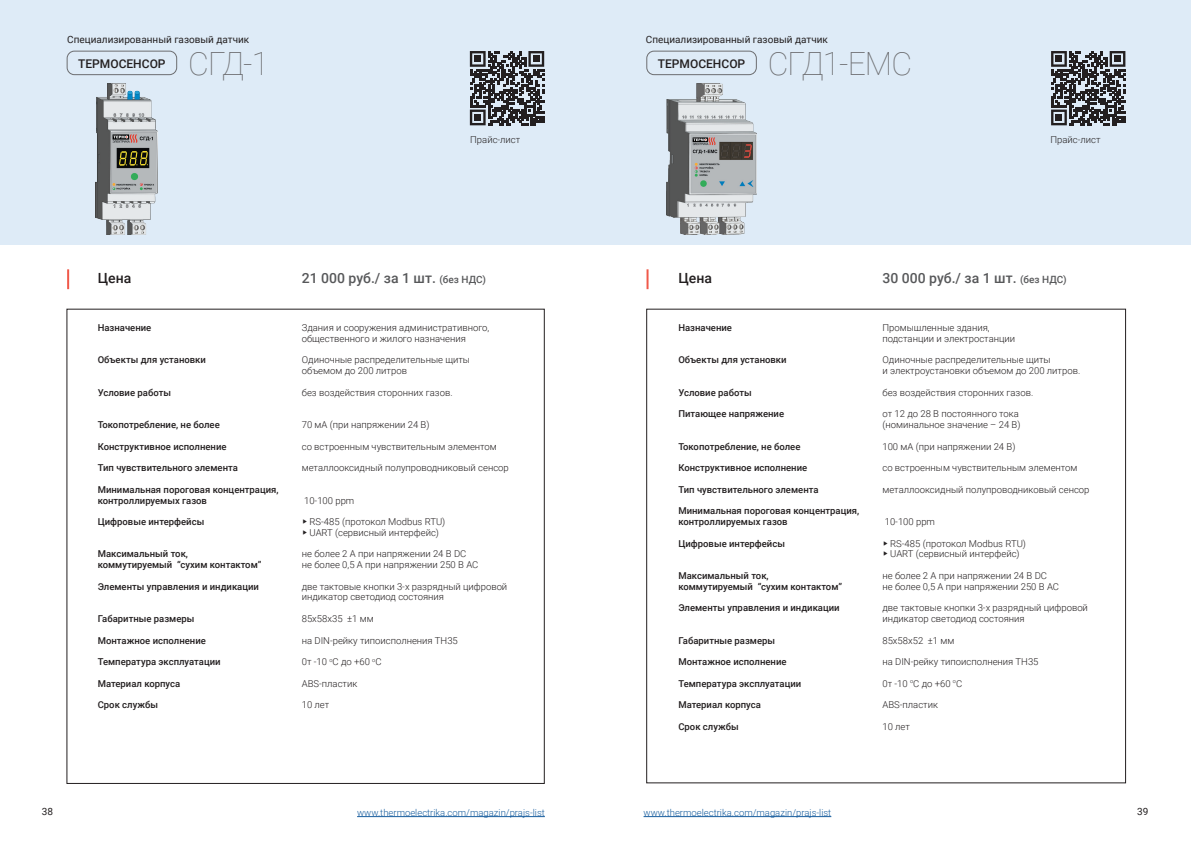
<style>
.page{position:relative;width:1191px;height:842px;background:#fff}
.page>*{position:absolute;margin:0;border:0;box-sizing:border-box;transform-origin:0 0}
.t1{font:100 32px "Roboto";letter-spacing:-.03em;color:#6c6d70}
.t2{font:500 14px "Roboto";color:#57585a}
.t3{font:500 14px "Roboto";color:#231f20}
.t4{font:500 12px "Roboto";color:#231f20}
.t5{font:10px "Roboto";color:#231f20}
.t6{font:300 9.5px/10.8px "Roboto";color:#231f20}
.t7{font:500 9.5px/10.8px "Roboto";color:#231f20}
.t8{font:300 9.5px "Roboto";color:#175d9e}
.s1{font-size:10px}
</style>
<div class="page">
<div style="left:0;top:0;width:1191px;height:245px;background:#deebf7"></div>
<div style="left:67px;top:51px;width:110px;height:24px;border:1px solid #6c6d70;border-radius:7px"></div>
<div style="left:646px;top:51px;width:110px;height:24px;border:1px solid #6c6d70;border-radius:7px"></div>
<hr style="left:357px;top:816px;width:188px;height:1px;background:#175d9e">
<hr style="left:643px;top:816px;width:188px;height:1px;background:#175d9e">
<hr style="left:67px;top:269px;width:2px;height:20px;background:#f0594a">
<hr style="left:646px;top:269px;width:2px;height:20px;background:#f0594a">
<img style="left:95px;top:83px;width:62px;height:151px">
<img style="left:666px;top:83px;width:90px;height:151px">
<svg style="left:470px;top:51px;width:74px;height:74px"></svg>
<div style="left:474px;top:114px;width:7px;height:7px;background:#231f20"></div>
<svg style="left:1051px;top:51px;width:74px;height:74px"></svg>
<div style="left:1055px;top:114px;width:7px;height:7px;background:#231f20"></div>
<p class="t5" style="left:67px;top:33px;width:184px">Специализированный газовый датчик</p>
<p class="t5" style="left:646px;top:33px;width:184px">Специализированный газовый датчик</p>
<h1 class="t1" style="left:188px;top:41px;width:82px">СГД-1</h1>
<h1 class="t1" style="left:767px;top:41px;width:146px">СГД1-ЕМС</h1>
<p class="t4" style="left:78px;top:55px;width:89px">ТЕРМОСЕНСОР</p>
<p class="t4" style="left:658px;top:55px;width:89px">ТЕРМОСЕНСОР</p>
<p class="t6" style="left:470px;top:133px;width:52px">Прайс-лист</p>
<p class="t6" style="left:1050px;top:133px;width:52px">Прайс-лист</p>
<h2 class="t3" style="left:98px;top:268px;width:35px">Цена</h2>
<h2 class="t2" style="left:302px;top:268px;width:186px">21 000 руб./ за 1 шт. <span class="s1">(без НДС)</span></h2>
<h2 class="t3" style="left:678px;top:268px;width:35px">Цена</h2>
<h2 class="t2" style="left:882px;top:268px;width:186px">30 000 руб./ за 1 шт. <span class="s1">(без НДС)</span></h2>
<p class="t7" style="left:98px;top:322px;width:55px">Назначение</p>
<p class="t6" style="left:302px;top:322px;width:189px">Здания и сооружения административного, общественного и жилого назначения</p>
<p class="t7" style="left:98px;top:354px;width:110px">Объекты для установки</p>
<p class="t6" style="left:302px;top:354px;width:170px">Одиночные распределительные щиты объемом до 200 литров</p>
<p class="t7" style="left:98px;top:387px;width:75px">Условие работы</p>
<p class="t6" style="left:302px;top:387px;width:152px">без воздействия сторонних газов.</p>
<p class="t7" style="left:98px;top:419px;width:124px">Токопотребление, не более</p>
<p class="t6" style="left:302px;top:419px;width:129px">70 мА (при напряжении 24 В)</p>
<p class="t7" style="left:98px;top:440px;width:130px">Конструктивное исполнение</p>
<p class="t6" style="left:302px;top:440px;width:196px">со встроенным чувствительным элементом</p>
<p class="t7" style="left:98px;top:462px;width:142px">Тип чувствительного элемента</p>
<p class="t6" style="left:302px;top:462px;width:208px">металлооксидный полупроводниковый сенсор</p>
<p class="t7" style="left:98px;top:484px;width:182px">Минимальная пороговая концентрация, контроллируемых газов</p>
<p class="t6" style="left:304px;top:494px;width:52px">10-100 ppm</p>
<p class="t7" style="left:98px;top:516px;width:108px">Цифровые интерфейсы</p>
<p class="t6" style="left:309px;top:516px;width:137px">RS-485 (протокол Modbus RTU)<br>UART (сервисный интерфейс)</p>
<p class="t7" style="left:98px;top:548px;width:92px">Максимальный ток,</p>
<p class="t6" style="left:302px;top:548px;width:166px">не более 2 А при напряжении 24 В DC</p>
<p class="t7" style="left:98px;top:559px;width:165px">коммутируемый “сухим контактом”</p>
<p class="t6" style="left:302px;top:559px;width:178px">не более 0,5 А при напряжении 250 В AC</p>
<p class="t7" style="left:98px;top:580px;width:163px">Элементы управления и индикации</p>
<p class="t6" style="left:302px;top:580px;width:207px">две тактовые кнопки 3-х разрядный цифровой индикатор светодиод состояния</p>
<p class="t7" style="left:98px;top:613px;width:98px">Габаритные размеры</p>
<p class="t6" style="left:302px;top:613px;width:73px">85х58х35 ±1 мм</p>
<p class="t7" style="left:98px;top:634px;width:110px">Монтажное исполнение</p>
<p class="t6" style="left:302px;top:634px;width:158px">на DIN-рейку типоисполнения ТН35</p>
<p class="t7" style="left:98px;top:656px;width:124px">Температура эксплуатации</p>
<p class="t6" style="left:302px;top:656px;width:81px">0т -10 <sup>о</sup>С до +60 <sup>о</sup>С</p>
<p class="t7" style="left:98px;top:677px;width:84px">Материал корпуса</p>
<p class="t6" style="left:302px;top:677px;width:57px">ABS-пластик</p>
<p class="t7" style="left:98px;top:699px;width:62px">Срок службы</p>
<p class="t6" style="left:302px;top:699px;width:29px">10 лет</p>
<p class="t7" style="left:678px;top:322px;width:55px">Назначение</p>
<p class="t6" style="left:882px;top:322px;width:134px">Промышленные здания, подстанции и электростанции</p>
<p class="t7" style="left:678px;top:354px;width:110px">Объекты для установки</p>
<p class="t6" style="left:882px;top:354px;width:199px">Одиночные распределительные щиты<br>и электроустановки объемом до 200 литров.</p>
<p class="t7" style="left:678px;top:387px;width:75px">Условие работы</p>
<p class="t6" style="left:882px;top:387px;width:152px">без воздействия сторонних газов.</p>
<p class="t7" style="left:678px;top:408px;width:107px">Питающее напряжение</p>
<p class="t6" style="left:882px;top:408px;width:140px">от 12 до 28 В постоянного тока (номинальное значение – 24 В)</p>
<p class="t7" style="left:678px;top:440px;width:124px">Токопотребление, не более</p>
<p class="t6" style="left:882px;top:440px;width:134px">100 мА (при напряжении 24 В)</p>
<p class="t7" style="left:678px;top:462px;width:130px">Конструктивное исполнение</p>
<p class="t6" style="left:882px;top:462px;width:196px">со встроенным чувствительным элементом</p>
<p class="t7" style="left:678px;top:484px;width:142px">Тип чувствительного элемента</p>
<p class="t6" style="left:882px;top:484px;width:208px">металлооксидный полупроводниковый сенсор</p>
<p class="t7" style="left:678px;top:505px;width:182px">Минимальная пороговая концентрация, контроллируемых газов</p>
<p class="t6" style="left:884px;top:516px;width:52px">10-100 ppm</p>
<p class="t7" style="left:678px;top:537px;width:108px">Цифровые интерфейсы</p>
<p class="t6" style="left:890px;top:537px;width:137px">RS-485 (протокол Modbus RTU)<br>UART (сервисный интерфейс)</p>
<p class="t7" style="left:678px;top:570px;width:92px">Максимальный ток,</p>
<p class="t6" style="left:882px;top:570px;width:166px">не более 2 А при напряжении 24 В DC</p>
<p class="t7" style="left:678px;top:580px;width:165px">коммутируемый “сухим контактом”</p>
<p class="t6" style="left:882px;top:580px;width:178px">не более 0,5 А при напряжении 250 В AC</p>
<p class="t7" style="left:678px;top:602px;width:163px">Элементы управления и индикации</p>
<p class="t6" style="left:882px;top:602px;width:207px">две тактовые кнопки 3-х разрядный цифровой индикатор светодиод состояния</p>
<p class="t7" style="left:678px;top:634px;width:98px">Габаритные размеры</p>
<p class="t6" style="left:882px;top:634px;width:73px">85х58х52 ±1 мм</p>
<p class="t7" style="left:678px;top:656px;width:110px">Монтажное исполнение</p>
<p class="t6" style="left:882px;top:656px;width:158px">на DIN-рейку типоисполнения ТН35</p>
<p class="t7" style="left:678px;top:677px;width:124px">Температура эксплуатации</p>
<p class="t6" style="left:882px;top:677px;width:81px">0т -10 <sup>о</sup>С до +60 <sup>о</sup>С</p>
<p class="t7" style="left:678px;top:699px;width:84px">Материал корпуса</p>
<p class="t6" style="left:882px;top:699px;width:57px">ABS-пластик</p>
<p class="t7" style="left:678px;top:721px;width:62px">Срок службы</p>
<p class="t6" style="left:882px;top:721px;width:29px">10 лет</p>
<p class="t5" style="left:42px;top:804px;width:13px">38</p>
<p class="t5" style="left:1137px;top:804px;width:13px">39</p>
<p class="t8" style="left:357px;top:806px;width:189px">www.thermoelectrika.com/magazin/prajs-list</p>
<p class="t8" style="left:643px;top:806px;width:189px">www.thermoelectrika.com/magazin/prajs-list</p>
</div>
